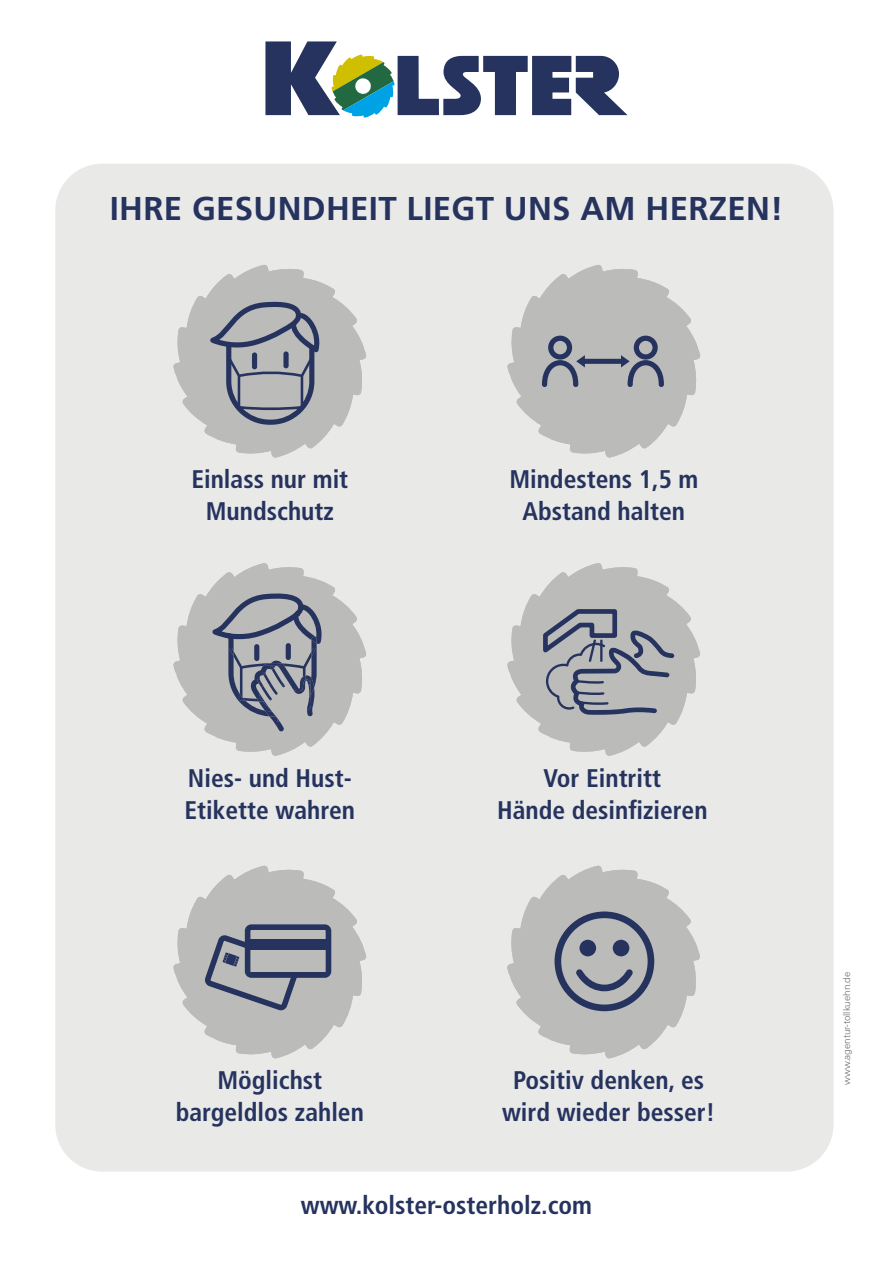
<style>
.page{position:relative;width:893px;height:1263px;background:#fff}
.page>*{position:absolute;margin:0;border:0;box-sizing:border-box;transform-origin:0 0}
.t1{font:700 33px "Frutiger";letter-spacing:.01em;color:#25335e}
.t2{font:700 condensed 25.5px/32.1px "Frutiger";color:#25335e;text-align:center}
.t3{font:300 10.5px "Unitus T";color:#6a6864}
</style>
<div class="page">
<div style="left:55px;top:164px;width:778px;height:1007px;background:#e9e9e8;border-radius:47px"></div>
<svg style="left:265px;top:41px;width:362px;height:77px"></svg>
<svg style="left:173px;top:265px;width:194px;height:193px"></svg>
<svg style="left:173px;top:563px;width:194px;height:193px"></svg>
<svg style="left:173px;top:865px;width:194px;height:194px"></svg>
<div style="left:248px;top:939px;width:80px;height:10px;background:#25335e"></div>
<hr style="left:249px;top:972px;width:78px;height:3px;background:#25335e">
<svg style="left:507px;top:265px;width:194px;height:193px"></svg>
<svg style="left:507px;top:865px;width:193px;height:194px"></svg>
<svg style="left:507px;top:563px;width:193px;height:193px"></svg>
<hr style="left:600px;top:639px;width:2px;height:23px;background:#25335e">
<p class="t1" style="left:110px;top:189px;width:675px">IHRE GESUNDHEIT LIEGT UNS AM HERZEN!</p>
<p class="t2" style="left:191px;top:463px;width:158px">Einlass nur mit<br>Mundschutz</p>
<p class="t2" style="left:185px;top:762px;width:172px;text-align:left">Nies- und Hust-<br>Etikette wahren</p>
<p class="t2" style="left:509px;top:463px;width:191px">Mindestens 1,5 m<br>Abstand halten</p>
<p class="t2" style="left:497px;top:762px;width:212px">Vor Eintritt<br>Hände desinfizieren</p>
<p class="t2" style="left:176px;top:1064px;width:190px">Möglichst bargeldlos zahlen</p>
<p class="t2" style="left:502px;top:1064px;width:215px">Positiv denken, es wird wieder besser!</p>
<p class="t2" style="left:301px;top:1189px;width:293px">www.kolster-osterholz.com</p>
<p class="t3" style="left:840px;top:1085px;width:115px;rotate:-90deg">www.agentur-tollkuehn.de</p>
</div>
